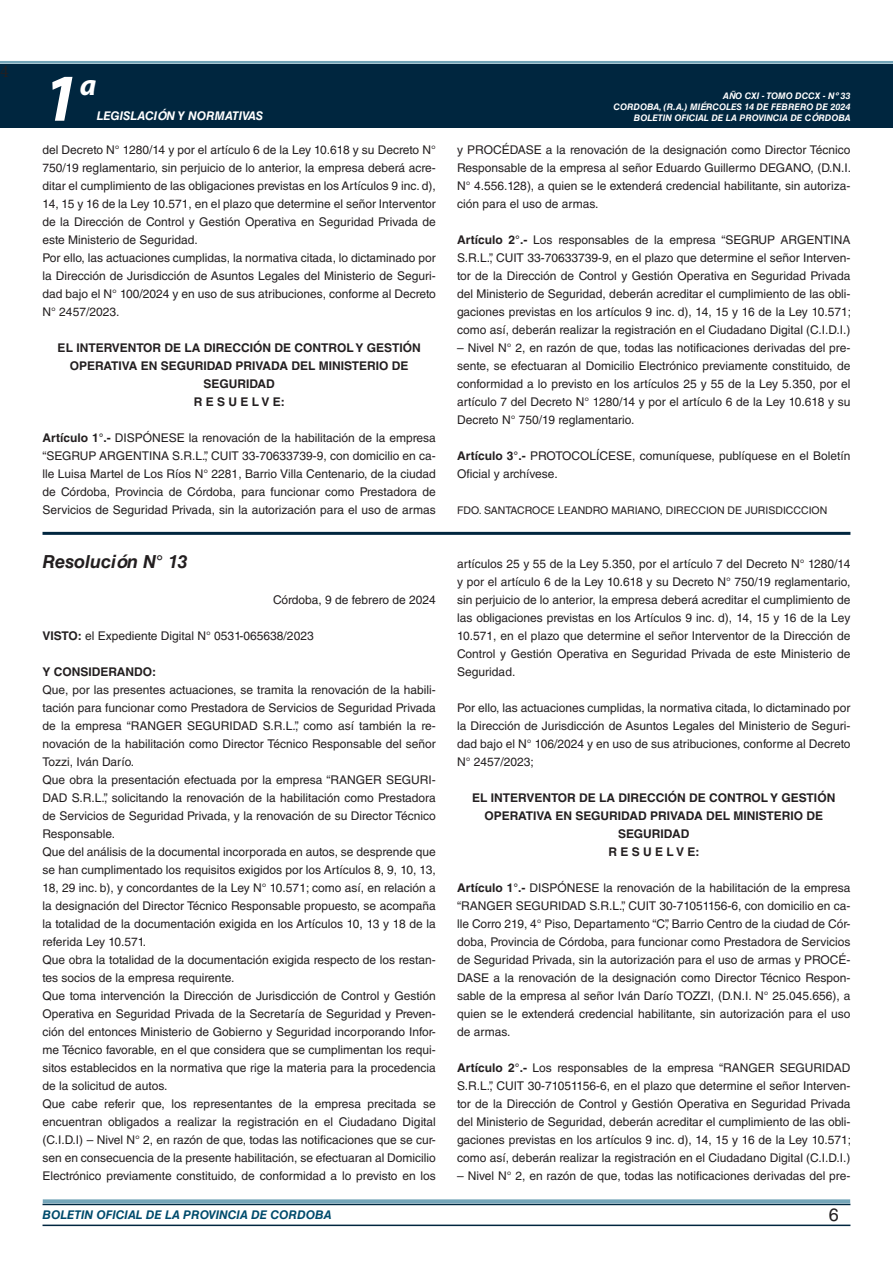
<style>
.page{position:relative;width:893px;height:1263px;background:#fff}
.page>*{position:absolute;margin:0;border:0;box-sizing:border-box;transform-origin:0 0}
.t1{font:italic 700 67.5px "Myriad Pro";color:#fff}
.t2{font:italic 700 30px "Myriad Pro";color:#fff}
.DOC__N{font:italic 700 18px "Helvetica LT Std";color:#231f20}
.t3{font:18px "Minion Pro";color:#231f20}
.t4{font:18px "Helvetica LT Std";color:#231f20}
.TEXTO_BASE{font:12px/18px "Helvetica LT Std";color:#231f20;text-align:justify}
.RESUELVE{font:700 12px/18px "Helvetica LT Std";color:#231f20;text-align:center}
.t5{font:italic 700 12px "Helvetica LT Std";color:#004b6c}
.FECHA{font:12px "Helvetica LT Std";color:#231f20}
.t6{font:italic 700 12px "Helvetica LT Std";color:#fff}
.TEXTO_BASE-2{font:700 12px "Helvetica LT Std";color:#231f20}
.FIRMA{font:10.5px "Helvetica LT Std";color:#231f20}
.t7{font:italic 700 9px/10.8px "Helvetica LT Std";color:#fff;text-align:right}
.s1{font-weight:700}
</style>
<div class="page">
<div style="left:0;top:61px;width:893px;height:6px;background:#fff;opacity:.75"></div>
<div style="left:0;top:64px;width:893px;height:64px;background:#00263f"></div>
<hr style="left:43px;top:1224px;width:807px;height:2px;background:#00263f">
<div style="left:42px;top:1198px;width:809px;height:8px;background:#fff;opacity:.75"></div>
<hr style="left:43px;top:532px;width:807px;height:3px;background:#00263f">
<h3 class="t3" style="left:0;top:59px;width:10px">4</h3>
<h1 class="t1" style="left:43px;top:54px;width:38px">1</h1>
<h2 class="t2" style="left:80px;top:66px;width:18px">a</h2>
<p class="t6" style="left:97px;top:109px;width:168px">LEGISLACIÓN Y NORMATIVAS</p>
<p class="TEXTO_BASE" style="left:43px;top:141px;width:395px">del Decreto N° 1280/14 y por el artículo 6 de la Ley 10.618 y su Decreto N° 750/19 reglamentario, sin perjuicio de lo anterior, la empresa deberá acre&shy;ditar el cumplimiento de las obligaciones previstas en los Artículos 9 inc. d), 14, 15 y 16 de la Ley 10.571, en el plazo que determine el señor Interventor de la Dirección de Control y Gestión Operativa en Seguridad Privada de este Ministerio de Seguridad.</p>
<p class="TEXTO_BASE" style="left:43px;top:249px;width:395px">Por ello, las actuaciones cumplidas, la normativa citada, lo dictaminado por la Dirección de Jurisdicción de Asuntos Legales del Ministerio de Seguri&shy;dad bajo el N° 100/2024 y en uso de sus atribuciones, conforme al Decreto N° 2457/2023.</p>
<p class="RESUELVE" style="left:58px;top:338px;width:365px">EL INTERVENTOR DE LA DIRECCIÓN DE CONTROL Y GESTIÓN<br>OPERATIVA EN SEGURIDAD PRIVADA DEL MINISTERIO DE<br>SEGURIDAD</p>
<p class="RESUELVE" style="left:194px;top:392px;width:93px">R E S U E L V E:</p>
<p class="TEXTO_BASE" style="left:43px;top:429px;width:395px"><span class="s1">Artículo 1°.-</span> DISPÓNESE la renovación de la habilitación de la empresa “SEGRUP ARGENTINA S.R.L.”, CUIT 33-70633739-9, con domicilio en ca&shy;lle Luisa Martel de Los Ríos N° 2281, Barrio Villa Centenario, de la ciudad de Córdoba, Provincia de Córdoba, para funcionar como Prestadora de Servicios de Seguridad Privada, sin la autorización para el uso de armas</p>
<p class="DOC__N" style="left:43px;top:550px;width:146px">Resolución N° 13</p>
<p class="FECHA" style="left:273px;top:593px;width:164px">Córdoba, 9 de febrero de 2024</p>
<p class="TEXTO_BASE" style="left:43px;top:627px;width:273px"><span class="s1">VISTO:</span> el Expediente Digital N° 0531-065638/2023</p>
<p class="TEXTO_BASE-2" style="left:43px;top:664px;width:115px">Y CONSIDERANDO:</p>
<p class="TEXTO_BASE" style="left:43px;top:681px;width:395px">Que, por las presentes actuaciones, se tramita la renovación de la habili&shy;tación para funcionar como Prestadora de Servicios de Seguridad Privada de la empresa “RANGER SEGURIDAD S.R.L.”, como así también la re&shy;novación de la habilitación como Director Técnico Responsable del señor Tozzi, Iván Darío.</p>
<p class="TEXTO_BASE" style="left:43px;top:771px;width:395px">Que obra la presentación efectuada por la empresa “RANGER SEGURI-DAD S.R.L.”, solicitando la renovación de la habilitación como Prestadora de Servicios de Seguridad Privada, y la renovación de su Director Técnico Responsable.</p>
<p class="TEXTO_BASE" style="left:43px;top:843px;width:395px">Que del análisis de la documental incorporada en autos, se desprende que se han cumplimentado los requisitos exigidos por los Artículos 8, 9, 10, 13, 18, 29 inc. b), y concordantes de la Ley N° 10.571; como así, en relación a la designación del Director Técnico Responsable propuesto, se acompaña la totalidad de la documentación exigida en los Artículos 10, 13 y 18 de la referida Ley 10.571.</p>
<p class="TEXTO_BASE" style="left:43px;top:951px;width:395px">Que obra la totalidad de la documentación exigida respecto de los restan&shy;tes socios de la empresa requirente.</p>
<p class="TEXTO_BASE" style="left:43px;top:987px;width:395px">Que toma intervención la Dirección de Jurisdicción de Control y Gestión Operativa en Seguridad Privada de la Secretaría de Seguridad y Preven&shy;ción del entonces Ministerio de Gobierno y Seguridad incorporando Infor&shy;me Técnico favorable, en el que considera que se cumplimentan los requi&shy;sitos establecidos en la normativa que rige la materia para la procedencia de la solicitud de autos.</p>
<p class="TEXTO_BASE" style="left:43px;top:1095px;width:395px">Que cabe referir que, los representantes de la empresa precitada se encuentran obligados a realizar la registración en el Ciudadano Digital (C.I.D.I) – Nivel N° 2, en razón de que, todas las notificaciones que se cur&shy;sen en consecuencia de la presente habilitación, se efectuaran al Domicilio Electrónico previamente constituido, de conformidad a lo previsto en los</p>
<p class="t7" style="left:614px;top:91px;width:238px">AÑO CXI - TOMO DCCX - Nº 33<br>CORDOBA, (R.A.) MIÉRCOLES 14 DE FEBRERO DE 2024<br>BOLETIN OFICIAL DE LA PROVINCIA DE CÓRDOBA</p>
<p class="TEXTO_BASE" style="left:457px;top:141px;width:396px">y PROCÉDASE a la renovación de la designación como Director Técnico Responsable de la empresa al señor Eduardo Guillermo DEGANO, (D.N.I.<br>N° 4.556.128), a quien se le extenderá credencial habilitante, sin autoriza&shy;ción para el uso de armas.</p>
<p class="TEXTO_BASE" style="left:457px;top:231px;width:395px"><span class="s1">Artículo 2°.-</span> Los responsables de la empresa “SEGRUP ARGENTINA S.R.L.”, CUIT 33-70633739-9, en el plazo que determine el señor Interven&shy;tor de la Dirección de Control y Gestión Operativa en Seguridad Privada del Ministerio de Seguridad, deberán acreditar el cumplimiento de las obli&shy;gaciones previstas en los artículos 9 inc. d), 14, 15 y 16 de la Ley 10.571; como así, deberán realizar la registración en el Ciudadano Digital (C.I.D.I.)</p>
<p class="TEXTO_BASE" style="left:457px;top:339px;width:395px">– Nivel N° 2, en razón de que, todas las notificaciones derivadas del pre&shy;sente, se efectuaran al Domicilio Electrónico previamente constituido, de conformidad a lo previsto en los artículos 25 y 55 de la Ley 5.350, por el artículo 7 del Decreto N° 1280/14 y por el artículo 6 de la Ley 10.618 y su Decreto N° 750/19 reglamentario.</p>
<p class="TEXTO_BASE" style="left:457px;top:447px;width:395px"><span class="s1">Artículo 3°.-</span> PROTOCOLÍCESE, comuníquese, publíquese en el Boletín<br>Oficial y archívese.</p>
<p class="FIRMA" style="left:457px;top:504px;width:372px">FDO. SANTACROCE LEANDRO MARIANO, DIRECCION DE JURISDICCCION</p>
<p class="TEXTO_BASE" style="left:457px;top:555px;width:395px">artículos 25 y 55 de la Ley 5.350, por el artículo 7 del Decreto N° 1280/14 y por el artículo 6 de la Ley 10.618 y su Decreto N° 750/19 reglamentario, sin perjuicio de lo anterior, la empresa deberá acreditar el cumplimiento de las obligaciones previstas en los Artículos 9 inc. d), 14, 15 y 16 de la Ley 10.571, en el plazo que determine el señor Interventor de la Dirección de Control y Gestión Operativa en Seguridad Privada de este Ministerio de Seguridad.</p>
<p class="TEXTO_BASE" style="left:457px;top:699px;width:395px">Por ello, las actuaciones cumplidas, la normativa citada, lo dictaminado por la Dirección de Jurisdicción de Asuntos Legales del Ministerio de Seguri&shy;dad bajo el N° 106/2024 y en uso de sus atribuciones, conforme al Decreto N° 2457/2023;</p>
<p class="RESUELVE" style="left:472px;top:788px;width:365px">EL INTERVENTOR DE LA DIRECCIÓN DE CONTROL Y GESTIÓN<br>OPERATIVA EN SEGURIDAD PRIVADA DEL MINISTERIO DE<br>SEGURIDAD</p>
<p class="RESUELVE" style="left:608px;top:842px;width:93px">R E S U E L V E:</p>
<p class="TEXTO_BASE" style="left:457px;top:879px;width:395px"><span class="s1">Artículo 1°.-</span> DISPÓNESE la renovación de la habilitación de la empresa “RANGER SEGURIDAD S.R.L.”, CUIT 30-71051156-6, con domicilio en ca&shy;lle Corro 219, 4° Piso, Departamento “C”, Barrio Centro de la ciudad de Cór&shy;doba, Provincia de Córdoba, para funcionar como Prestadora de Servicios de Seguridad Privada, sin la autorización para el uso de armas y PROCÉ-DASE a la renovación de la designación como Director Técnico Respon&shy;sable de la empresa al señor Iván Darío TOZZI, (D.N.I. N° 25.045.656), a quien se le extenderá credencial habilitante, sin autorización para el uso de armas.</p>
<p class="TEXTO_BASE" style="left:457px;top:1059px;width:395px"><span class="s1">Artículo 2°.-</span> Los responsables de la empresa “RANGER SEGURIDAD S.R.L.”, CUIT 30-71051156-6, en el plazo que determine el señor Interven&shy;tor de la Dirección de Control y Gestión Operativa en Seguridad Privada del Ministerio de Seguridad, deberán acreditar el cumplimiento de las obli&shy;gaciones previstas en los artículos 9 inc. d), 14, 15 y 16 de la Ley 10.571; como así, deberán realizar la registración en el Ciudadano Digital (C.I.D.I.)</p>
<p class="TEXTO_BASE" style="left:457px;top:1167px;width:395px">– Nivel N° 2, en razón de que, todas las notificaciones derivadas del pre-</p>
<p class="t5" style="left:43px;top:1208px;width:290px">BOLETIN OFICIAL DE LA PROVINCIA DE CORDOBA</p>
<h3 class="t4" style="left:829px;top:1204px;width:12px">6</h3>
</div>
